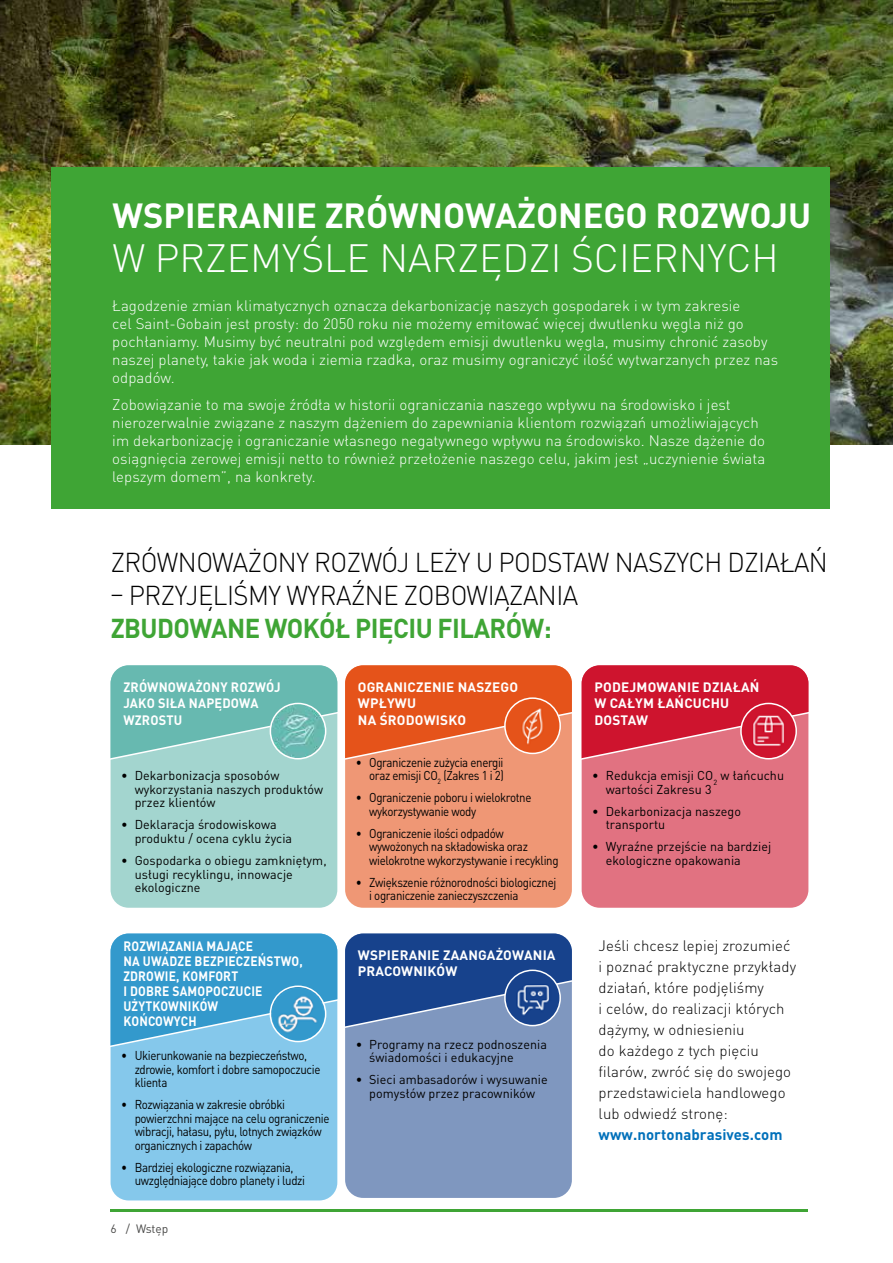
<style>
.page{position:relative;width:893px;height:1263px;background:#fff}
.page>*{position:absolute;margin:0;border:0;box-sizing:border-box;transform-origin:0 0}
.t1{font:300 39px "DIN Pro";color:#fff}
.t2{font:700 34.5px "DIN Pro";color:#fff}
.t3{font:300 27px "DIN Pro";letter-spacing:-.02em;color:#000;scale:.95 1}
.t4{font:700 27px "DIN Pro";letter-spacing:-.02em;color:#3fa535;scale:.95 1}
.t5{font:300 15px/18px "DIN Pro";letter-spacing:.005em;color:#fff}
.t6{font:300 15px/21px "DIN Pro";letter-spacing:.005em;color:#000}
.t7{font:700 15px "DIN Pro";letter-spacing:.005em;color:#0070ba}
.t8{font:700 13.5px/16.5px "DIN Pro";letter-spacing:.015em;color:#fff}
.t9{font:700 13.5px/15px "DIN Pro";letter-spacing:.015em;color:#fff;scale:.89 1}
.t10{font:700 13.5px/16.5px "DIN Pro";letter-spacing:.015em;color:#fff;scale:.94 1}
.t11{font:12.75px/13.5px "DIN Pro";letter-spacing:-.03em;color:#000;scale:.9 1}
.t12{font:12.75px/13.5px "DIN Pro";letter-spacing:.005em;color:#000}
.t13{font:12px "DIN Pro";letter-spacing:-.01em;color:#4a4a49}
</style>
<div class="page">
<img style="left:0;top:0;width:893px;height:445px">
<hr style="left:111px;top:1209px;width:697px;height:3px;background:#3fa535">
<div style="left:582px;top:665px;width:226px;height:243px;background:#e17281;border-radius:18px"></div>
<div style="left:345px;top:665px;width:227px;height:243px;background:#ef9775;border-radius:18px"></div>
<div style="left:345px;top:933px;width:227px;height:265px;background:#7f97bf;border-radius:18px"></div>
<div style="left:111px;top:665px;width:226px;height:243px;background:#a3d5cf;border-radius:18px"></div>
<svg style="left:110px;top:665px;width:699px;height:100px"></svg>
<img style="left:270px;top:703px;width:56px;height:56px;border-radius:26px">
<div style="left:270px;top:703px;width:56px;height:56px;border:2px solid #fff;border-radius:50%"></div>
<img style="left:505px;top:698px;width:55px;height:55px;border-radius:26px">
<div style="left:504px;top:697px;width:57px;height:57px;border:2px solid #fff;border-radius:50%"></div>
<img style="left:741px;top:703px;width:55px;height:56px;border-radius:28px">
<div style="left:740px;top:703px;width:57px;height:56px;border:2px solid #fff;border-radius:50%"></div>
<div style="left:51px;top:167px;width:778px;height:342px;background:#3fa535"></div>
<div style="left:111px;top:933px;width:226px;height:267px;background:#85c8eb;border-radius:18px"></div>
<svg style="left:110px;top:933px;width:462px;height:119px"></svg>
<img style="left:270px;top:986px;width:56px;height:55px;border-radius:28px">
<div style="left:270px;top:985px;width:56px;height:57px;border:2px solid #fff;border-radius:50%"></div>
<h2 class="t2" style="left:112px;top:193px;width:700px">WSPIERANIE ZRÓWNOWAŻONEGO ROZWOJU</h2>
<h1 class="t1" style="left:112px;top:231px;width:668px">W PRZEMYŚLE NARZĘDZI ŚCIERNYCH</h1>
<p class="t5" style="left:112px;top:296px;width:667px">Łagodzenie zmian klimatycznych oznacza dekarbonizację naszych gospodarek i w tym zakresie<br>cel Saint-Gobain jest prosty: do 2050 roku nie możemy emitować więcej dwutlenku węgla niż go pochłaniamy. Musimy być neutralni pod względem emisji dwutlenku węgla, musimy chronić zasoby naszej planety, takie jak woda i ziemia rzadka, oraz musimy ograniczyć ilość wytwarzanych przez nas odpadów.</p>
<p class="t5" style="left:112px;top:395px;width:654px">Zobowiązanie to ma swoje źródła w historii ograniczania naszego wpływu na środowisko i jest nierozerwalnie związane z naszym dążeniem do zapewniania klientom rozwiązań umożliwiających im dekarbonizację i ograniczanie własnego negatywnego wpływu na środowisko. Nasze dążenie do osiągnięcia zerowej emisji netto to również przełożenie naszego celu, jakim jest „uczynienie świata lepszym domem”, na konkrety.</p>
<h3 class="t3" style="left:111px;top:544px;width:756px">ZRÓWNOWAŻONY ROZWÓJ LEŻY U PODSTAW NASZYCH DZIAŁAŃ</h3>
<h3 class="t3" style="left:111px;top:577px;width:494px">– PRZYJĘLIŚMY WYRAŹNE ZOBOWIĄZANIA</h3>
<h3 class="t4" style="left:111px;top:610px;width:466px">ZBUDOWANE WOKÓŁ PIĘCIU FILARÓW:</h3>
<p class="t8" style="left:594px;top:678px;width:166px">PODEJMOWANIE DZIAŁAŃ<br>W CAŁYM ŁAŃCUCHU<br>DOSTAW</p>
<p class="t10" style="left:123px;top:678px;width:169px">ZRÓWNOWAŻONY ROZWÓJ<br>JAKO SIŁA NAPĘDOWA<br>WZROSTU</p>
<p class="t8" style="left:358px;top:678px;width:162px">OGRANICZENIE NASZEGO<br>WPŁYWU<br>NA ŚRODOWISKO</p>
<p class="t12" style="left:135px;top:768px;width:190px;text-indent:-13px">• Dekarbonizacja sposobów wykorzystania naszych produktów przez klientów</p>
<p class="t12" style="left:135px;top:818px;width:159px;text-indent:-13px">• Deklaracja środowiskowa produktu / ocena cyklu życia</p>
<p class="t12" style="left:135px;top:853px;width:193px;text-indent:-13px">• Gospodarka o obiegu zamkniętym, usługi recyklingu, innowacje ekologiczne</p>
<p class="t9" style="left:123px;top:937px;width:203px">ROZWIĄZANIA MAJĄCE<br>NA UWADZE BEZPIECZEŃSTWO,<br>ZDROWIE, KOMFORT<br>I DOBRE SAMOPOCZUCIE<br>UŻYTKOWNIKÓW<br>KOŃCOWYCH</p>
<p class="t11" style="left:135px;top:1048px;width:208px;text-indent:-13px">• Ukierunkowanie na bezpieczeństwo, zdrowie, komfort i dobre samopoczucie klienta</p>
<p class="t11" style="left:135px;top:1097px;width:218px;text-indent:-13px">• Rozwiązania w zakresie obróbki powierzchni mające na celu ograniczenie wibracji, hałasu, pyłu, lotnych związków organicznych i zapachów</p>
<p class="t11" style="left:135px;top:1160px;width:191px;text-indent:-13px">• Bardziej ekologiczne rozwiązania, uwzględniające dobro planety i ludzi</p>
<p class="t13" style="left:111px;top:1220px;width:59px">6 / Wstęp</p>
<p class="t11" style="left:356px;top:755px;width:166px;text-align:right">• Ograniczenie zużycia energii oraz emisji CO<sub>2</sub> (Zakres 1 i 2)</p>
<p class="t11" style="left:369px;top:790px;width:182px;text-indent:-13px">• Ograniczenie poboru i wielokrotne wykorzystywanie wody</p>
<p class="t11" style="left:369px;top:826px;width:212px;text-indent:-13px">• Ograniczenie ilości odpadów wywożonych na składowiska oraz wielokrotne wykorzystywanie i recykling</p>
<p class="t11" style="left:369px;top:875px;width:209px;text-indent:-13px">• Zwiększenie różnorodności biologicznej i ograniczenie zanieczyszczenia</p>
<p class="t8" style="left:358px;top:946px;width:199px">WSPIERANIE ZAANGAŻOWANIA<br>PRACOWNIKÓW</p>
<p class="t12" style="left:369px;top:1037px;width:179px;text-indent:-13px">• Programy na rzecz podnoszenia świadomości i edukacyjne</p>
<p class="t12" style="left:356px;top:1072px;width:194px;text-align:center">• Sieci ambasadorów i wysuwanie pomysłów przez pracowników</p>
<p class="t12" style="left:606px;top:768px;width:180px;text-indent:-14px">• Redukcja emisji CO<sub>2</sub> w łańcuchu wartości Zakresu 3</p>
<p class="t12" style="left:606px;top:804px;width:137px;text-indent:-13px">• Dekarbonizacja naszego transportu</p>
<p class="t12" style="left:606px;top:840px;width:167px;text-indent:-13px">• Wyraźne przejście na bardziej ekologiczne opakowania</p>
<p class="t6" style="left:599px;top:935px;width:199px">Jeśli chcesz lepiej zrozumieć i poznać praktyczne przykłady działań, które podjęliśmy<br>i celów, do realizacji których dążymy, w odniesieniu<br>do każdego z tych pięciu filarów, zwróć się do swojego przedstawiciela handlowego lub odwiedź stronę:</p>
<p class="t7" style="left:599px;top:1125px;width:185px">www.nortonabrasives.com</p>
</div>
